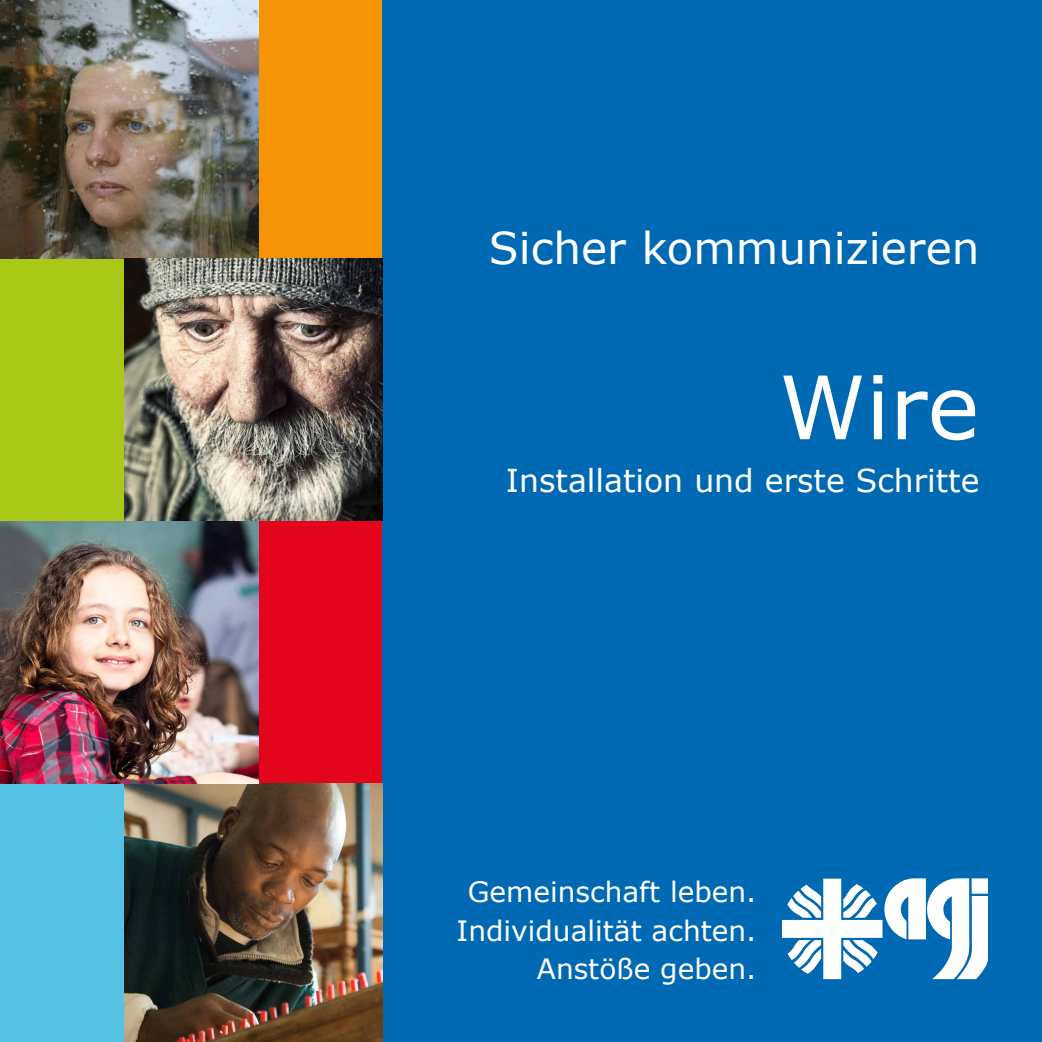
<style>
.page{position:relative;width:1042px;height:1042px;background:#0069b4}
.page>*{position:absolute;margin:0;border:0;box-sizing:border-box;transform-origin:0 0}
.t1{font:87.5px "Verdana";color:#fff}
.t2{font:43.75px "Verdana";color:#fff}
.t3{font:31.5px "Verdana";color:#fff}
.t4{font:28px/38.5px "Verdana";color:#fff;text-align:right}
</style>
<div class="page">
<div style="left:248px;top:0;width:134px;height:258px;background:#f49406"></div>
<div style="left:0;top:258px;width:134px;height:263px;background:#aac817"></div>
<div style="left:248px;top:521px;width:134px;height:263px;background:#e3051b"></div>
<div style="left:0;top:784px;width:134px;height:258px;background:#55c2e4"></div>
<img style="left:0;top:0;width:258px;height:258px">
<img style="left:124px;top:258px;width:258px;height:263px">
<img style="left:124px;top:784px;width:258px;height:258px">
<img style="left:0;top:521px;width:258px;height:263px">
<svg style="left:782px;top:878px;width:205px;height:101px"></svg>
<h2 class="t2" style="left:489px;top:218px;width:492px">Sicher kommunizieren</h2>
<h1 class="t1" style="left:779px;top:347px;width:202px">Wire</h1>
<p class="t3" style="left:506px;top:459px;width:475px">Installation und erste Schritte</p>
<p class="t4" style="left:457px;top:872px;width:301px">Gemeinschaft leben.<br>Individualität achten.<br>Anstöße geben.</p>
</div>
